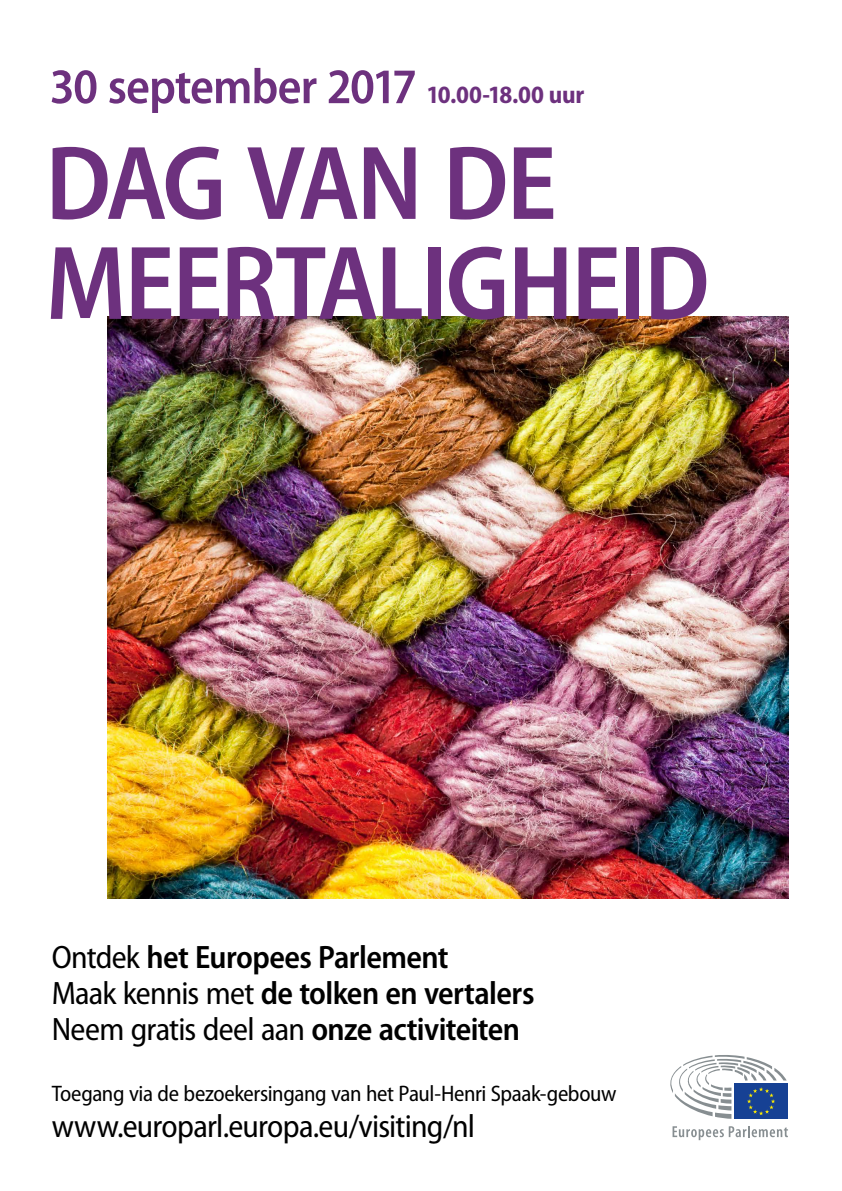
<style>
.page{position:relative;width:842px;height:1191px;background:#fff}
.page>*{position:absolute;margin:0;border:0;box-sizing:border-box;transform-origin:0 0}
.t1{font:600 semi-condensed 106px/100px "Myriad Pro";letter-spacing:-.02em;color:#6d317e}
.t2{font:600 semi-condensed 50px "Myriad Pro";letter-spacing:-.02em;color:#6d317e}
.t3{font:600 semi-condensed 32.5px/36px "Myriad Pro";letter-spacing:-.02em;color:#000}
.t4{font:semi-condensed 32.5px "Myriad Pro";letter-spacing:-.025em;color:#000}
.t5{font:semi-condensed 22.5px "Myriad Pro";letter-spacing:-.015em;color:#000}
.s1{font-weight:700;font-size:25px}
.s2{font-weight:400}
</style>
<div class="page">
<img style="left:108px;top:317px;width:680px;height:581px">
<svg style="left:672px;top:1126px;width:116px;height:14px"></svg>
<div style="left:734px;top:1083px;width:54px;height:36px;background:#164194"></div>
<svg style="left:670px;top:1055px;width:117px;height:63px"></svg>
<h2 class="t2" style="left:50px;top:59px;width:536px">30 september 2017 <span class="s1">10.00-18.00 uur</span></h2>
<h1 class="t1" style="left:45px;top:135px;width:666px">DAG VAN DE<br>MEERTALIGHEID</h1>
<p class="t3" style="left:52px;top:939px;width:484px"><span class="s2">Ontdek</span> het Europees Parlement<br><span class="s2">Maak kennis met</span> de tolken en vertalers<br><span class="s2">Neem gratis deel aan</span> onze activiteiten</p>
<p class="t5" style="left:52px;top:1081px;width:566px">Toegang via de bezoekersingang van het Paul-Henri Spaak-gebouw</p>
<p class="t4" style="left:52px;top:1108px;width:425px">www.europarl.europa.eu/visiting/nl</p>
</div>
